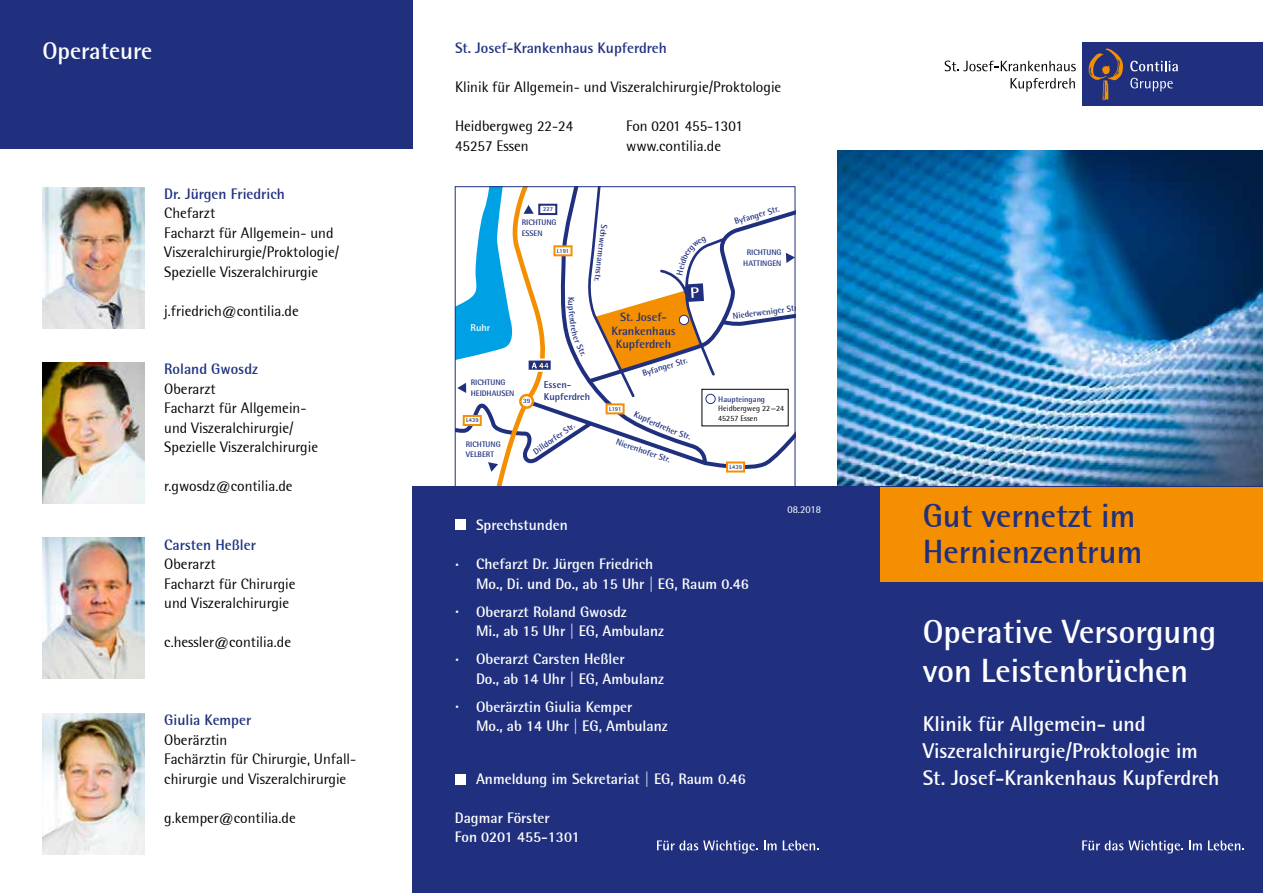
<style>
.page{position:relative;width:1263px;height:893px;background:#fff}
.page>*{position:absolute;margin:0;border:0;box-sizing:border-box;transform-origin:0 0}
.t1{font:700 33px/39px "Rotis Semi Sans";color:#fff}
.t2{font:700 33px/36px "Rotis Semi Sans";color:#20307f}
.t3{font:700 24px "Rotis Semi Sans";color:#fff}
.t4{font:700 21px/27px "Rotis Semi Sans";color:#fff}
.t5{font:15px/19.5px "Rotis Semi Sans";color:#000}
.t6{font:700 15px/19.5px "Rotis Semi Sans";color:#fff}
.t7{font:700 15px "Rotis Semi Sans";color:#20307f}
.t8{font:700 12px/13.4px "Rotis Semi Sans";color:#20307f;text-align:center}
.t9{font:10.5px "Rotis Semi Sans";color:#fff}
.t10{font:700 10.05px/12px "Rotis Semi Sans";color:#20307f}
.t11{font:700 10.05px "Rotis Semi Sans";color:#fff}
.t12{font:700 8.7px "Rotis Semi Sans";color:#20307f}
.t13{font:700 8.1px/10.6px "Rotis Semi Sans";color:#20307f}
.t14{font:8.1px/9.6px "Rotis Semi Sans";color:#000}
.t15{font:700 6.75px "Rotis Semi Sans";color:#20307f}
.t16{font:700 6px "Rotis Semi Sans";color:#20307f}
.s1{font-size:19.5px}
</style>
<div class="page">
<img style="left:838px;top:150px;width:425px;height:337px">
<div style="left:412px;top:487px;width:851px;height:406px;background:#20307f"></div>
<div style="left:880px;top:487px;width:383px;height:95px;background:#f38f00"></div>
<svg style="left:1082px;top:840px;width:101px;height:13px"></svg>
<svg style="left:1189px;top:840px;width:13px;height:10px"></svg>
<svg style="left:1208px;top:840px;width:36px;height:10px"></svg>
<div style="left:1082px;top:43px;width:181px;height:63px;background:#20307f"></div>
<svg style="left:1089px;top:48px;width:34px;height:52px"></svg>
<svg style="left:945px;top:61px;width:131px;height:10px"></svg>
<svg style="left:1010px;top:78px;width:65px;height:14px"></svg>
<svg style="left:1130px;top:78px;width:43px;height:13px"></svg>
<svg style="left:1130px;top:61px;width:48px;height:10px"></svg>
<img style="left:43px;top:714px;width:102px;height:141px">
<img style="left:43px;top:362px;width:102px;height:141px">
<img style="left:43px;top:187px;width:102px;height:141px">
<div style="left:0;top:0;width:412px;height:149px;background:#20307f"></div>
<svg style="left:657px;top:840px;width:101px;height:13px"></svg>
<svg style="left:764px;top:840px;width:12px;height:10px"></svg>
<svg style="left:783px;top:840px;width:36px;height:10px"></svg>
<img style="left:43px;top:538px;width:102px;height:141px">
<div style="left:455px;top:519px;width:10px;height:11px;background:#fff"></div>
<div style="left:455px;top:774px;width:10px;height:11px;background:#fff"></div>
<svg style="left:455px;top:187px;width:340px;height:300px"></svg>
<h2 class="t3" style="left:43px;top:36px;width:111px">Operateure</h2>
<p class="t7" style="left:164px;top:184px;width:122px">Dr. Jürgen Friedrich</p>
<p class="t5" style="left:164px;top:203px;width:177px">Chefarzt<br>Facharzt für Allgemein- und<br>Viszeralchirurgie/Proktologie/<br>Spezielle Viszeralchirurgie</p>
<p class="t5" style="left:164px;top:301px;width:136px">j.friedrich@contilia.de</p>
<p class="t7" style="left:164px;top:360px;width:95px">Roland Gwosdz</p>
<p class="t5" style="left:164px;top:379px;width:155px">Oberarzt<br>Facharzt für Allgemein&shy;und Viszeralchirurgie/<br>Spezielle Viszeralchirurgie</p>
<p class="t5" style="left:164px;top:476px;width:130px">r.gwosdz@contilia.de</p>
<p class="t7" style="left:164px;top:535px;width:93px">Carsten Heßler</p>
<p class="t5" style="left:164px;top:554px;width:133px">Oberarzt<br>Facharzt für Chirurgie und Viszeralchirurgie</p>
<p class="t5" style="left:164px;top:632px;width:128px">c.hessler@contilia.de</p>
<p class="t7" style="left:164px;top:711px;width:89px">Giulia Kemper</p>
<p class="t5" style="left:164px;top:730px;width:194px">Oberärztin<br>Fachärztin für Chirurgie, Unfall&shy;chirurgie und Viszeralchirurgie</p>
<p class="t5" style="left:164px;top:808px;width:133px">g.kemper@contilia.de</p>
<p class="t7" style="left:455px;top:39px;width:213px">St. Josef-Krankenhaus Kupferdreh</p>
<p class="t5" style="left:455px;top:77px;width:328px">Klinik für Allgemein- und Viszeralchirurgie/Proktologie</p>
<p class="t5" style="left:455px;top:116px;width:120px">Heidbergweg 22-24</p>
<p class="t5" style="left:626px;top:116px;width:118px">Fon 0201 455-1301</p>
<p class="t5" style="left:455px;top:136px;width:75px">45257 Essen</p>
<p class="t5" style="left:626px;top:136px;width:97px">www.contilia.de</p>
<p class="t16" style="left:543px;top:206px;width:11px">227</p>
<p class="t13" style="left:522px;top:217px;width:36px">RICHTUNG<br>ESSEN</p>
<p class="t16" style="left:557px;top:247px;width:14px">L191</p>
<p class="t12" style="left:610px;top:225px;width:59px;rotate:97deg">Schwermannstr.</p>
<p class="t11" style="left:471px;top:321px;width:21px">Ruhr</p>
<p class="t13" style="left:471px;top:377px;width:45px">RICHTUNG<br>HEIDHAUSEN</p>
<p class="t16" style="left:466px;top:417px;width:14px">L439</p>
<p class="t13" style="left:466px;top:438px;width:36px">RICHTUNG<br>VELBERT</p>
<p class="t15" style="left:523px;top:397px;width:9px">39</p>
<p class="t10" style="left:544px;top:379px;width:48px">Essen-<br>Kupferdreh</p>
<p class="t12" style="left:531px;top:448px;width:50px;rotate:-35deg">Dilldorfer Str.</p>
<p class="t8" style="left:611px;top:310px;width:66px">St. Josef-<br>Krankenhaus<br>Kupferdreh</p>
<p class="t16" style="left:609px;top:405px;width:14px">L191</p>
<p class="t12" style="left:641px;top:368px;width:48px;rotate:-17deg">Byfanger Str.</p>
<p class="t12" style="left:618px;top:436px;width:59px;rotate:19deg">Nierenhofer Str.</p>
<p class="t12" style="left:733px;top:217px;width:48px;rotate:-17deg">Byfanger Str.</p>
<p class="t13" style="left:743px;top:247px;width:40px;text-align:center">RICHTUNG<br>HATTINGEN</p>
<p class="t12" style="left:732px;top:310px;width:68px;rotate:-7deg">Niederweniger Str.</p>
<p class="t13" style="left:718px;top:393px;width:48px">Haupteingang</p>
<p class="t14" style="left:718px;top:403px;width:67px">Heidbergweg 22—24<br>45257 Essen</p>
<p class="t16" style="left:729px;top:463px;width:14px">L439</p>
<p class="t9" style="left:787px;top:503px;width:35px">08.2018</p>
<p class="t6" style="left:476px;top:515px;width:93px">Sprechstunden</p>
<p class="t6" style="left:476px;top:554px;width:274px;text-indent:-21px"><span class="s1">·</span> Chefarzt Dr. Jürgen Friedrich<br>Mo., Di. und Do., ab 15 Uhr | EG, Raum 0.46</p>
<p class="t6" style="left:476px;top:601px;width:189px;text-indent:-21px"><span class="s1">·</span> Oberarzt Roland Gwosdz<br>Mi., ab 15 Uhr | EG, Ambulanz</p>
<p class="t6" style="left:476px;top:649px;width:189px;text-indent:-21px"><span class="s1">·</span> Oberarzt Carsten Heßler<br>Do., ab 14 Uhr | EG, Ambulanz</p>
<p class="t6" style="left:476px;top:696px;width:193px;text-indent:-21px"><span class="s1">·</span> Oberärztin Giulia Kemper<br>Mo., ab 14 Uhr | EG, Ambulanz</p>
<p class="t6" style="left:476px;top:768px;width:271px">Anmeldung im Sekretariat | EG, Raum 0.46</p>
<p class="t6" style="left:455px;top:807px;width:127px">Dagmar Förster<br>Fon 0201 455-1301</p>
<h1 class="t2" style="left:923px;top:497px;width:221px">Gut vernetzt im<br>Hernienzentrum</h1>
<h1 class="t1" style="left:923px;top:612px;width:295px">Operative Versorgung von Leistenbrüchen</h1>
<h3 class="t4" style="left:923px;top:709px;width:298px">Klinik für Allgemein- und<br>Viszeralchirurgie/Proktologie im<br>St. Josef-Krankenhaus Kupferdreh</h3>
</div>
